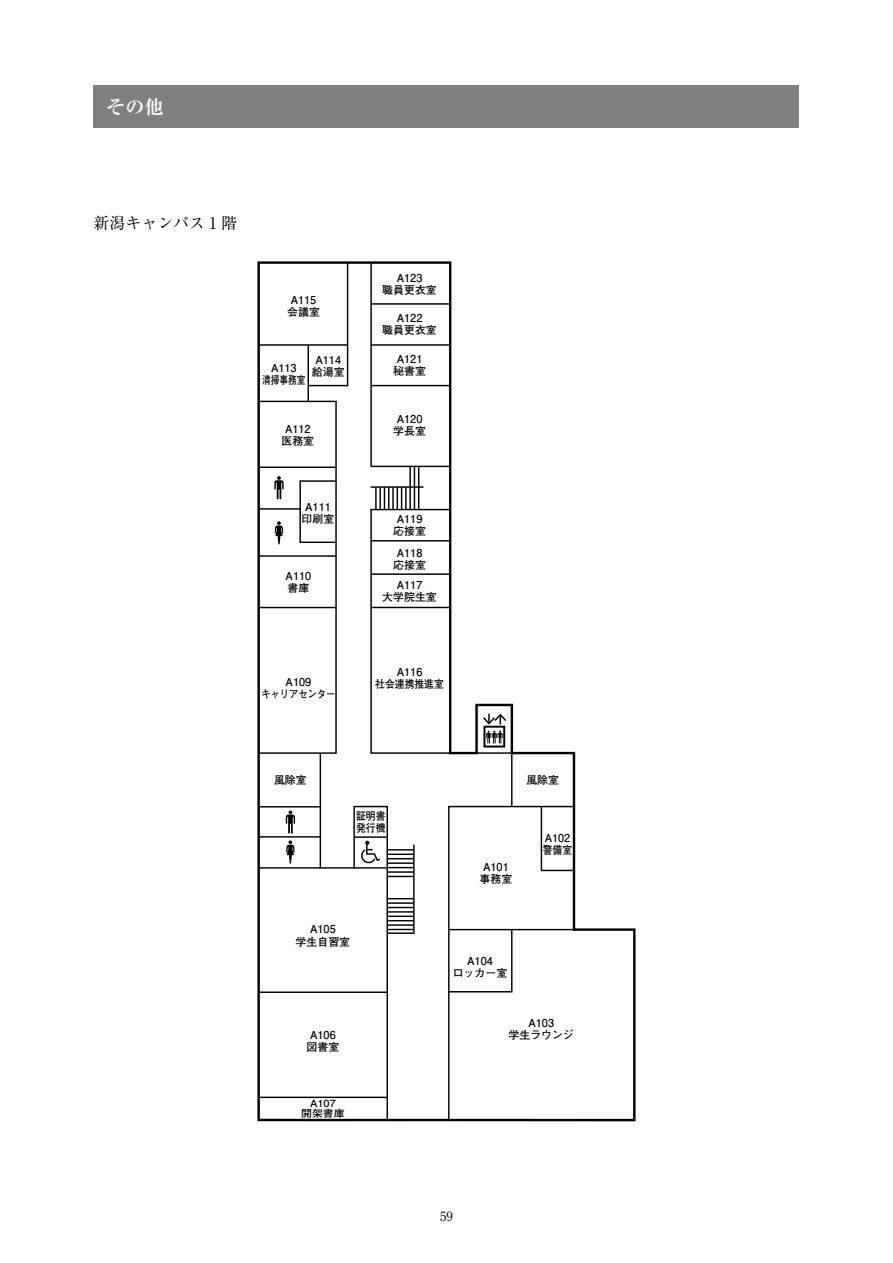
<style>
.page{position:relative;width:893px;height:1263px;background:#fff}
.page>*{position:absolute;margin:0;border:0;box-sizing:border-box;transform-origin:0 0}
.t1{font:700 19.2px "Ryumin Pr 6";color:#fff}
.t2{font:15.9px "Ryumin Pr 6";color:#000}
.t3{font:12.75px "Ryumin Pr 6";color:#000}
.t4{font:700 10.95px/12.1px "Futo Go B101 Pr 6";color:#000;text-align:center}
.t5{font:700 10.95px/12.1px "Futo Go B101 Pr 6";color:#000;scale:.9 1}
.t6{font:700 9.75px/9.8px "Futo Go B101 Pr 6";color:#000;text-align:center;scale:1.11 1}
</style>
<div class="page">
<div style="left:94px;top:85px;width:705px;height:43px;background:#808080"></div>
<svg style="left:257px;top:261px;width:379px;height:861px"></svg>
<svg style="left:370px;top:261px;width:82px;height:207px"></svg>
<div style="left:370px;top:509px;width:81px;height:245px;border:1px solid #000"></div>
<svg style="left:307px;top:261px;width:42px;height:126px"></svg>
<hr style="left:371px;top:303px;width:79px;height:2px;background:#000">
<hr style="left:371px;top:344px;width:79px;height:2px;background:#000">
<hr style="left:258px;top:344px;width:90px;height:2px;background:#000">
<hr style="left:371px;top:385px;width:79px;height:1px;background:#000">
<hr style="left:371px;top:540px;width:79px;height:1px;background:#000">
<hr style="left:371px;top:573px;width:79px;height:2px;background:#000">
<hr style="left:371px;top:607px;width:79px;height:1px;background:#000">
<div style="left:258px;top:401px;width:79px;height:353px;border:1px solid #000"></div>
<hr style="left:308px;top:345px;width:1px;height:56px;background:#000">
<hr style="left:259px;top:466px;width:77px;height:2px;background:#000">
<div style="left:299px;top:480px;width:38px;height:63px;border:1px solid #000"></div>
<hr style="left:259px;top:508px;width:41px;height:2px;background:#000">
<hr style="left:259px;top:555px;width:77px;height:2px;background:#000">
<hr style="left:259px;top:607px;width:77px;height:1px;background:#000">
<hr style="left:320px;top:753px;width:1px;height:115px;background:#000">
<hr style="left:259px;top:806px;width:62px;height:1px;background:#000">
<hr style="left:259px;top:836px;width:62px;height:2px;background:#000">
<hr style="left:259px;top:867px;width:128px;height:2px;background:#000">
<hr style="left:259px;top:991px;width:128px;height:2px;background:#000">
<hr style="left:259px;top:1096px;width:128px;height:2px;background:#000">
<svg style="left:447px;top:752px;width:128px;height:370px"></svg>
<hr style="left:371px;top:486px;width:53px;height:2px;background:#000">
<hr style="left:375px;top:487px;width:2px;height:23px;background:#000">
<hr style="left:379px;top:487px;width:2px;height:23px;background:#000">
<svg style="left:384px;top:487px;width:5px;height:23px"></svg>
<hr style="left:392px;top:487px;width:2px;height:23px;background:#000">
<svg style="left:397px;top:487px;width:5px;height:23px"></svg>
<hr style="left:405px;top:487px;width:2px;height:23px;background:#000">
<hr style="left:409px;top:466px;width:2px;height:44px;background:#000">
<hr style="left:414px;top:466px;width:1px;height:44px;background:#000">
<hr style="left:418px;top:466px;width:1px;height:44px;background:#000">
<svg style="left:274px;top:476px;width:10px;height:23px"></svg>
<svg style="left:275px;top:521px;width:8px;height:23px"></svg>
<svg style="left:286px;top:810px;width:9px;height:23px"></svg>
<svg style="left:286px;top:840px;width:9px;height:24px"></svg>
<svg style="left:483px;top:714px;width:23px;height:11px"></svg>
<div style="left:483px;top:726px;width:22px;height:21px;border:2px solid #000"></div>
<svg style="left:486px;top:731px;width:17px;height:12px"></svg>
<svg style="left:353px;top:805px;width:62px;height:317px"></svg>
<h1 class="t1" style="left:106px;top:91px;width:59px">その他</h1>
<h2 class="t2" style="left:94px;top:210px;width:145px">新潟キャンパス 1 階</h2>
<p class="t4" style="left:287px;top:293px;width:34px">A115会議室</p>
<p class="t4" style="left:262px;top:361px;width:45px">A113<br>清掃事務室</p>
<p class="t4" style="left:312px;top:353px;width:34px">A114給湯室</p>
<p class="t4" style="left:281px;top:422px;width:34px">A112医務室</p>
<p class="t4" style="left:302px;top:500px;width:34px">A111印刷室</p>
<p class="t4" style="left:286px;top:569px;width:27px;text-align:left">A110書庫</p>
<p class="t4" style="left:261px;top:675px;width:76px">A109<br>キャリアセンター</p>
<p class="t4" style="left:382px;top:271px;width:56px">A123<br>職員更衣室</p>
<p class="t4" style="left:382px;top:311px;width:56px">A122<br>職員更衣室</p>
<p class="t4" style="left:393px;top:352px;width:34px">A121秘書室</p>
<p class="t4" style="left:393px;top:412px;width:34px">A120学長室</p>
<p class="t4" style="left:393px;top:512px;width:34px">A119応接室</p>
<p class="t4" style="left:393px;top:546px;width:34px">A118応接室</p>
<p class="t4" style="left:382px;top:578px;width:56px">A117<br>大学院生室</p>
<p class="t4" style="left:375px;top:666px;width:70px">A116<br>社会連携推進室</p>
<p class="t4" style="left:274px;top:773px;width:34px">風除室</p>
<p class="t5" style="left:356px;top:810px;width:34px">証明書発行機</p>
<p class="t4" style="left:296px;top:923px;width:56px">A105<br>学生自習室</p>
<p class="t4" style="left:307px;top:1028px;width:34px">A106図書室</p>
<p class="t6" style="left:301px;top:1098px;width:41px">A107<br>開架書庫</p>
<p class="t4" style="left:526px;top:773px;width:34px">風除室</p>
<p class="t4" style="left:480px;top:861px;width:34px">A101事務室</p>
<p class="t4" style="left:453px;top:954px;width:56px">A104<br>ロッカー室</p>
<p class="t4" style="left:543px;top:831px;width:31px;text-align:left">A102警備室</p>
<p class="t4" style="left:508px;top:1017px;width:67px">A103<br>学生ラウンジ</p>
<p class="t3" style="left:440px;top:1206px;width:14px">59</p>
</div>
